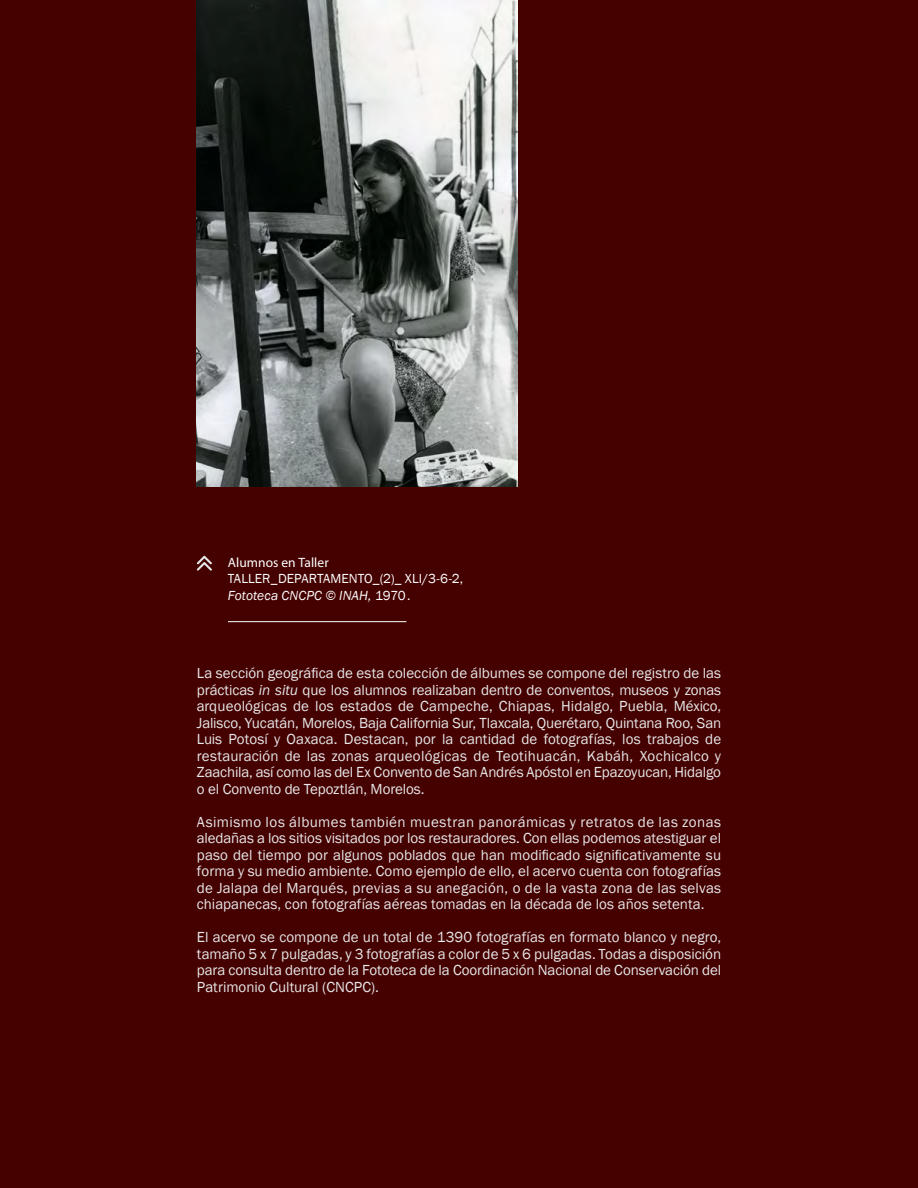
<style>
.page{position:relative;width:918px;height:1188px;background:#450000}
.page>*{position:absolute;margin:0;border:0;box-sizing:border-box;transform-origin:0 0}
.t1{font:15px/16.5px "Franklin Gothic";letter-spacing:-.005em;color:#e6e7e8;text-align:justify}
.t2{font:13.5px/16.2px "Franklin Gothic";letter-spacing:.005em;color:#fff}
.t3{font:13.5px "Myriad Pro";color:#fff}
.s1{font-style:italic}
</style>
<div class="page">
<svg style="left:197px;top:556px;width:15px;height:15px"></svg>
<img style="left:197px;top:0;width:321px;height:487px">
<hr style="left:228px;top:621px;width:178px;height:1px;background:#fff">
<p class="t3" style="left:228px;top:554px;width:102px">Alumnos en Taller</p>
<p class="t2" style="left:228px;top:571px;width:237px">TALLER_DEPARTAMENTO_(2)_ XLI/3-6-2,<br><span class="s1">Fototeca CNCPC © INAH,</span> 1970.</p>
<p class="t1" style="left:197px;top:665px;width:526px">La sección geográfica de esta colección de álbumes se compone del registro de las prácticas <span class="s1">in situ</span> que los alumnos realizaban dentro de conventos, museos y zonas arqueológicas de los estados de Campeche, Chiapas, Hidalgo, Puebla, México, Jalisco, Yucatán, Morelos, Baja California Sur, Tlaxcala, Querétaro, Quintana Roo, San Luis Potosí y Oaxaca. Destacan, por la cantidad de fotografías, los trabajos de restauración de las zonas arqueológicas de Teotihuacán, Kabáh, Xochicalco y Zaachila, así como las del Ex Convento de San Andrés Apóstol en Epazoyucan, Hidalgo o el Convento de Tepoztlán, Morelos.</p>
<p class="t1" style="left:197px;top:814px;width:526px">Asimismo los álbumes también muestran panorámicas y retratos de las zonas aledañas a los sitios visitados por los restauradores. Con ellas podemos atestiguar el paso del tiempo por algunos poblados que han modificado significativamente su forma y su medio ambiente. Como ejemplo de ello, el acervo cuenta con fotografías de Jalapa del Marqués, previas a su anegación, o de la vasta zona de las selvas chiapanecas, con fotografías aéreas tomadas en la década de los años setenta.</p>
<p class="t1" style="left:197px;top:929px;width:526px">El acervo se compone de un total de 1390 fotografías en formato blanco y negro, tamaño 5 x 7 pulgadas, y 3 fotografías a color de 5 x 6 pulgadas. Todas a disposición para consulta dentro de la Fototeca de la Coordinación Nacional de Conservación del Patrimonio Cultural (CNCPC).</p>
</div>
